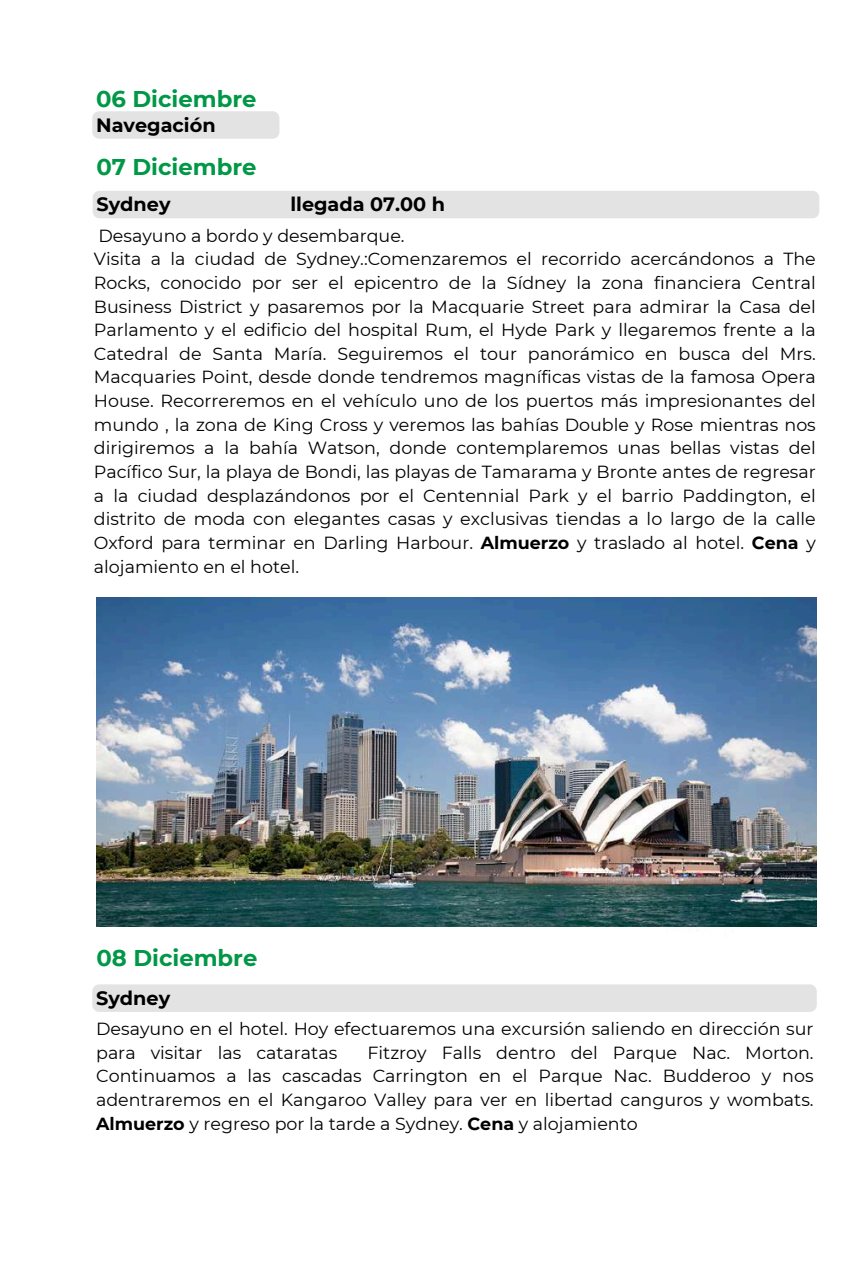
<style>
.page{position:relative;width:868px;height:1266px;background:#fff}
.page>*{position:absolute;margin:0;border:0;box-sizing:border-box;transform-origin:0 0}
.t1{font:700 22.75px "Montserrat";color:#009846}
.t2{font:700 19.25px "Montserrat";color:#000}
.t3{font:17.5px/23.6px "Montserrat";color:#000}
.s1{font-weight:700}
</style>
<div class="page">
<img style="left:537px;top:926px;width:262px;height:1px">
<img style="left:96px;top:597px;width:720px;height:329px">
<div style="left:92px;top:111px;width:187px;height:28px;background:#e3e3e3"></div>
<div style="left:93px;top:191px;width:726px;height:27px;background:#e3e3e3"></div>
<div style="left:92px;top:984px;width:724px;height:27px;background:#e3e3e3"></div>
<h1 class="t1" style="left:96px;top:85px;width:162px">06 Diciembre</h1>
<p class="t2" style="left:96px;top:113px;width:121px">Navegación</p>
<h1 class="t1" style="left:96px;top:153px;width:161px">07 Diciembre</h1>
<p class="t2" style="left:96px;top:192px;width:76px">Sydney</p>
<p class="t2" style="left:290px;top:192px;width:156px">llegada 07.00 h</p>
<p class="t3" style="left:94px;top:223px;width:723px">Desayuno a bordo y desembarque.<br>Visita a la ciudad de Sydney.:Comenzaremos el recorrido acercándonos a The Rocks, conocido por ser el epicentro de la Sídney la zona financiera Central Business District y pasaremos por la Macquarie Street para admirar la Casa del Parlamento y el edificio del hospital Rum, el Hyde Park y llegaremos frente a la Catedral de Santa María. Seguiremos el tour panorámico en busca del Mrs.<br>Macquaries Point, desde donde tendremos magníficas vistas de la famosa Opera House. Recorreremos en el vehículo uno de los puertos más impresionantes del mundo , la zona de King Cross y veremos las bahías Double y Rose mientras nos dirigiremos a la bahía Watson, donde contemplaremos unas bellas vistas del Pacífico Sur, la playa de Bondi, las playas de Tamarama y Bronte antes de regresar a la ciudad desplazándonos por el Centennial Park y el barrio Paddington, el distrito de moda con elegantes casas y exclusivas tiendas a lo largo de la calle Oxford para terminar en Darling Harbour. <span class="s1">Almuerzo</span> y traslado al hotel. <span class="s1">Cena</span> y alojamiento en el hotel.</p>
<h1 class="t1" style="left:96px;top:944px;width:162px">08 Diciembre</h1>
<p class="t2" style="left:96px;top:986px;width:76px">Sydney</p>
<p class="t3" style="left:96px;top:1017px;width:719px">Desayuno en el hotel. Hoy efectuaremos una excursión saliendo en dirección sur para visitar las cataratas</p>
<p class="t3" style="left:96px;top:1040px;width:719px;text-align:justify;text-indent:271px">Fitzroy Falls dentro del Parque Nac. Morton.<br>Continuamos a las cascadas Carrington en el Parque Nac. Budderoo y nos adentraremos en el Kangaroo Valley para ver en libertad canguros y wombats.<br><span class="s1">Almuerzo</span> y regreso por la tarde a Sydney. <span class="s1">Cena</span> y alojamiento</p>
</div>
